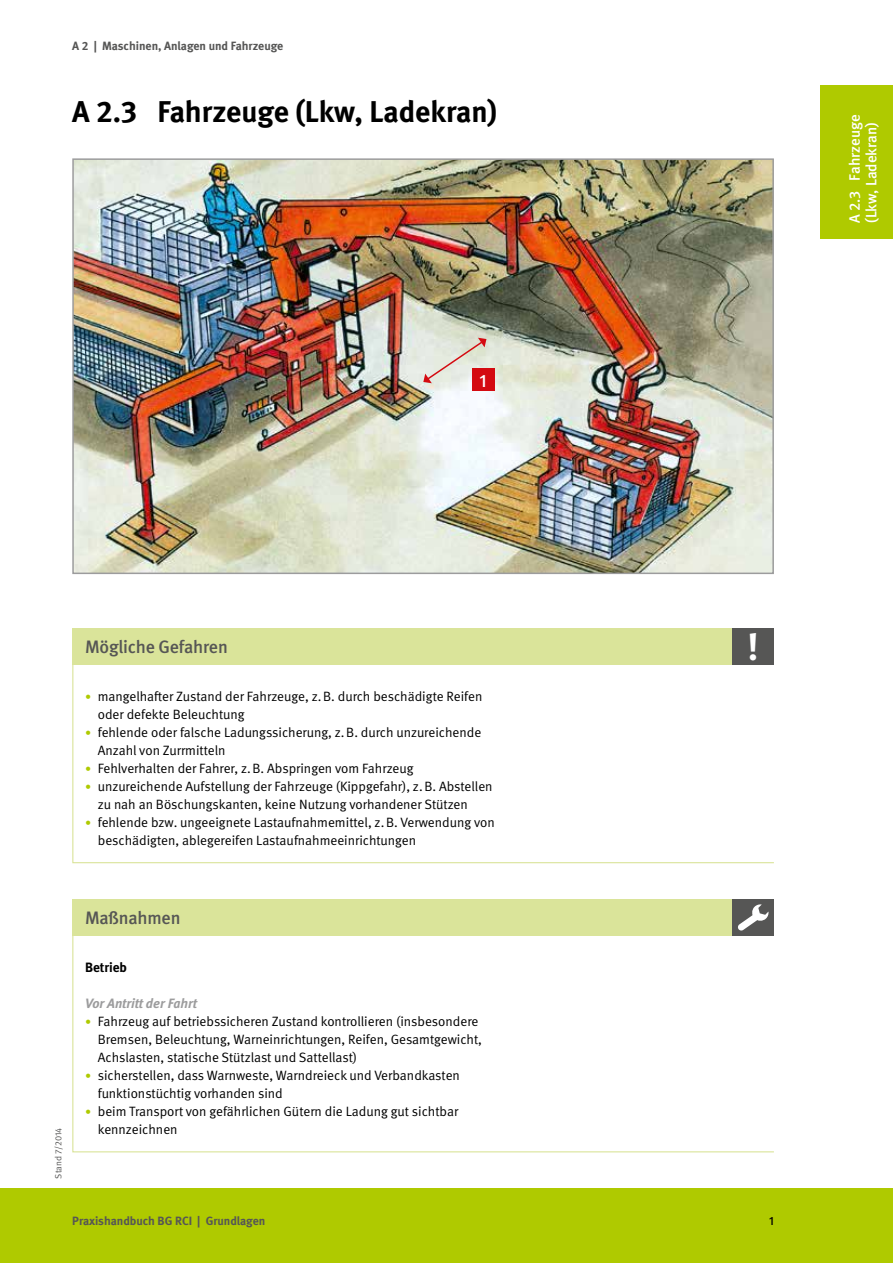
<style>
.page{position:relative;width:893px;height:1263px;background:#fff}
.page>*{position:absolute;margin:0;border:0;box-sizing:border-box;transform-origin:0 0}
.t1{font:700 38.1px "DGUV Meta";color:#fff}
.t2{font:700 30px "DGUV Meta";color:#000}
.t3{font:500 18px "DGUV Meta";letter-spacing:-.01em;color:#565655}
.t4{font:500 18px "DGUV Meta";color:#fff}
.t5{font:500 15px/16.5px "DGUV Meta";color:#fff}
.t6{font:13.5px/18.1px "DGUV Meta";color:#000}
.t7{font:italic 700 13.5px "DGUV Meta";letter-spacing:-.005em;color:#9c9c9d}
.t8{font:700 13.5px "DGUV Meta";color:#000}
.t9{font:700 12px "DGUV Meta";color:#565655}
.t10{font:500 12px "DGUV Meta";color:#000}
.t11{font:9px "DGUV Meta";color:#565655}
.s1{font-size:12px;color:#afca00}
</style>
<div class="page">
<div style="left:0;top:1188px;width:893px;height:75px;background:#afca00"></div>
<img style="left:75px;top:161px;width:696px;height:410px">
<div style="left:72px;top:158px;width:702px;height:416px;border:2px solid #9c9c9d"></div>
<div style="left:472px;top:369px;width:22px;height:22px;background:#d40a11"></div>
<svg style="left:72px;top:664px;width:702px;height:200px"></svg>
<div style="left:72px;top:628px;width:702px;height:36px;background:#dae49a"></div>
<svg style="left:423px;top:338px;width:63px;height:45px"></svg>
<div style="left:72px;top:899px;width:702px;height:36px;background:#dae49a"></div>
<svg style="left:72px;top:935px;width:702px;height:218px"></svg>
<div style="left:732px;top:899px;width:42px;height:36px;background:#565655"></div>
<svg style="left:738px;top:904px;width:31px;height:27px"></svg>
<div style="left:732px;top:628px;width:42px;height:36px;background:#565655"></div>
<div style="left:821px;top:85px;width:72px;height:153px;background:#afca00"></div>
<p class="t9" style="left:72px;top:39px;width:213px">A 2 | Maschinen, Anlagen und Fahrzeuge</p>
<h2 class="t2" style="left:72px;top:94px;width:426px">A 2.3 Fahrzeuge (Lkw, Ladekran)</h2>
<h3 class="t4" style="left:480px;top:370px;width:9px">1</h3>
<p class="t5" style="left:847px;top:223px;width:110px;rotate:-90deg">A 2.3 Fahrzeuge (Lkw, Ladekran)</p>
<h3 class="t3" style="left:85px;top:636px;width:144px">Mögliche Gefahren</h3>
<p class="t6" style="left:98px;top:687px;width:386px;text-indent:-13px"><span class="s1">•</span> mangelhafter Zustand der Fahrzeuge, z.B. durch beschädigte Reifen oder defekte Beleuchtung</p>
<p class="t6" style="left:98px;top:723px;width:385px;text-indent:-13px"><span class="s1">•</span> fehlende oder falsche Ladungssicherung, z.B. durch unzureichende<br>Anzahl von Zurrmitteln</p>
<p class="t6" style="left:85px;top:759px;width:330px"><span class="s1">•</span> Fehlverhalten der Fahrer, z.B. Abspringen vom Fahrzeug</p>
<p class="t6" style="left:98px;top:777px;width:396px;text-indent:-13px"><span class="s1">•</span> unzureichende Aufstellung der Fahrzeuge (Kippgefahr), z.B. Abstellen zu nah an Böschungskanten, keine Nutzung vorhandener Stützen</p>
<p class="t6" style="left:98px;top:814px;width:398px;text-indent:-13px"><span class="s1">•</span> fehlende bzw. ungeeignete Lastaufnahmemittel, z.B. Verwendung von beschädigten, ablegereifen Lastaufnahmeeinrichtungen</p>
<h1 class="t1" style="left:748px;top:624px;width:13px">!</h1>
<p class="t11" style="left:53px;top:1178px;width:52px;rotate:-90deg">Stand 7/2014</p>
<h3 class="t3" style="left:85px;top:907px;width:97px">Maßnahmen</h3>
<p class="t8" style="left:85px;top:959px;width:44px">Betrieb</p>
<p class="t7" style="left:85px;top:995px;width:114px">Vor Antritt der Fahrt</p>
<p class="t6" style="left:98px;top:1012px;width:386px;text-indent:-13px"><span class="s1">•</span> Fahrzeug auf betriebssicheren Zustand kontrollieren (insbesondere<br>Bremsen, Beleuchtung, Warneinrichtungen, Reifen, Gesamtgewicht,<br>Achslasten, statische Stützlast und Sattellast)</p>
<p class="t6" style="left:98px;top:1067px;width:364px;text-indent:-13px"><span class="s1">•</span> sicherstellen, dass Warnweste, Warndreieck und Verbandkasten funktionstüchtig vorhanden sind</p>
<p class="t6" style="left:98px;top:1103px;width:362px;text-indent:-13px"><span class="s1">•</span> beim Transport von gefährlichen Gütern die Ladung gut sichtbar kennzeichnen</p>
<p class="t9" style="left:72px;top:1213px;width:195px">Praxishandbuch BG RCI | Grundlagen</p>
<p class="t10" style="left:769px;top:1213px;width:6px">1</p>
</div>
